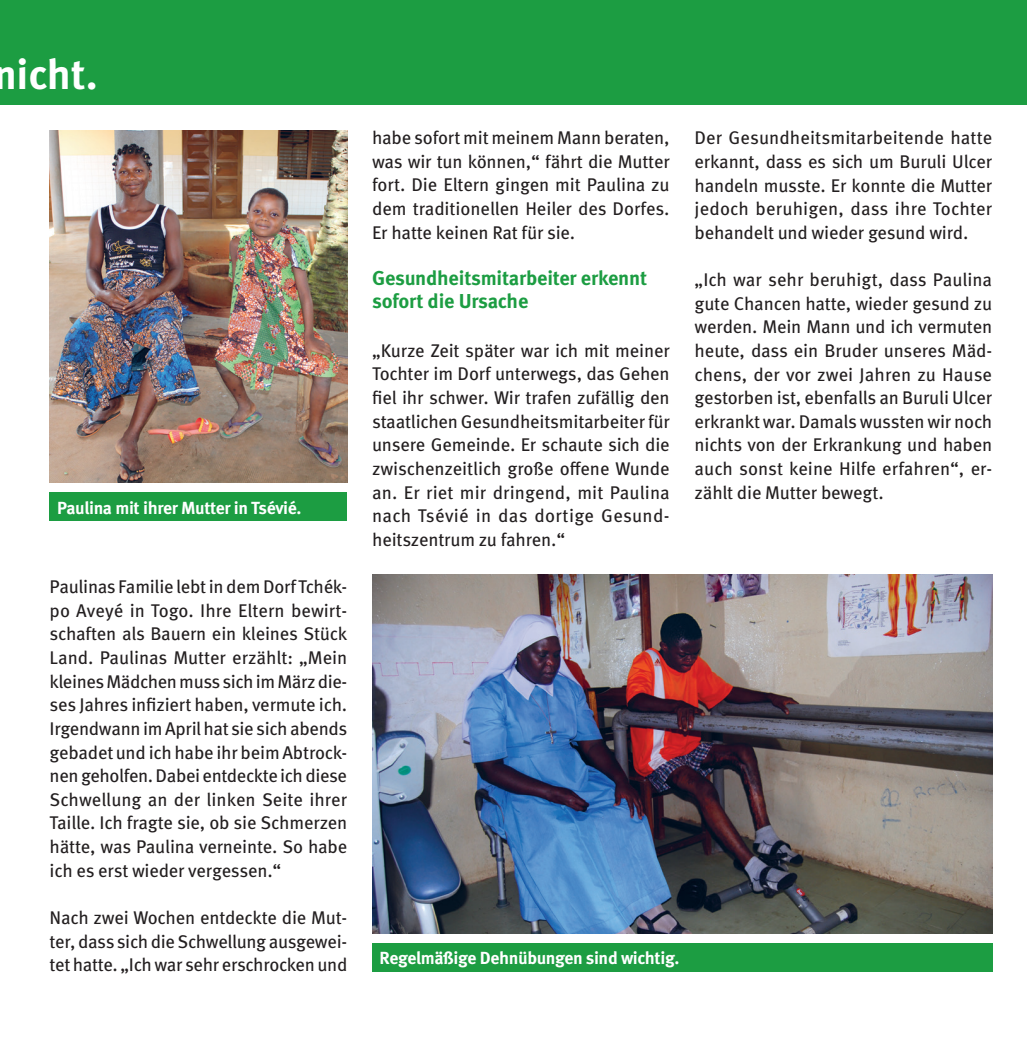
<style>
.page{position:relative;width:1027px;height:1042px;background:#fff}
.page>*{position:absolute;margin:0;border:0;box-sizing:border-box;transform-origin:0 0}
.t1{font:700 42px "Meta OT";color:#fff}
.t2{font:700 20.12px/22.8px "Meta OT";letter-spacing:-.01em;color:#1c9d42}
.t3{font:18.38px/23.6px "Meta OT";letter-spacing:-.01em;color:#231f20;text-align:justify}
.t4{font:700 17.5px "Meta OT";letter-spacing:-.02em;color:#fff}
</style>
<div class="page">
<div style="left:0;top:0;width:1027px;height:104px;background:#1c9d42"></div>
<div style="left:372px;top:943px;width:620px;height:28px;background:#1c9d42"></div>
<div style="left:50px;top:493px;width:297px;height:28px;background:#1c9d42"></div>
<img style="left:372px;top:574px;width:620px;height:359px">
<img style="left:50px;top:130px;width:297px;height:353px">
<h1 class="t1" style="left:-7px;top:48px;width:106px">nicht.</h1>
<p class="t4" style="left:57px;top:496px;width:246px">Paulina mit ihrer Mutter in Tsévié.</p>
<p class="t3" style="left:50px;top:575px;width:299px">Paulinas Familie lebt in dem Dorf Tchék&shy;po Aveyé in Togo. Ihre Eltern bewirt&shy;schaften als Bauern ein kleines Stück Land. Paulinas Mutter erzählt: „Mein kleines Mädchen muss sich im März die&shy;ses Jahres infiziert haben, vermute ich.<br>Irgendwann im April hat sie sich abends gebadet und ich habe ihr beim Abtrock&shy;nen geholfen. Dabei entdeckte ich diese Schwellung an der linken Seite ihrer Taille. Ich fragte sie, ob sie Schmerzen hätte, was Paulina verneinte. So habe ich es erst wieder vergessen.“</p>
<p class="t3" style="left:50px;top:906px;width:299px">Nach zwei Wochen entdeckte die Mut&shy;ter, dass sich die Schwellung ausgewei&shy;tet hatte. „Ich war sehr erschrocken und</p>
<p class="t3" style="left:372px;top:127px;width:299px">habe sofort mit meinem Mann beraten, was wir tun können,“ fährt die Mutter fort. Die Eltern gingen mit Paulina zu dem traditionellen Heiler des Dorfes.<br>Er hatte keinen Rat für sie.</p>
<p class="t2" style="left:372px;top:267px;width:277px">Gesundheitsmitarbeiter erkennt sofort die Ursache</p>
<p class="t3" style="left:372px;top:339px;width:299px">„Kurze Zeit später war ich mit meiner Tochter im Dorf unterwegs, das Gehen fiel ihr schwer. Wir trafen zufällig den staatlichen Gesundheitsmitarbeiter für unsere Gemeinde. Er schaute sich die zwischenzeitlich große offene Wunde an. Er riet mir dringend, mit Paulina nach Tsévié in das dortige Gesund&shy;heitszentrum zu fahren.“</p>
<p class="t3" style="left:694px;top:127px;width:299px">Der Gesundheitsmitarbeitende hatte erkannt, dass es sich um Buruli Ulcer handeln musste. Er konnte die Mutter jedoch beruhigen, dass ihre Tochter behandelt und wieder gesund wird.</p>
<p class="t3" style="left:694px;top:268px;width:299px">„Ich war sehr beruhigt, dass Paulina gute Chancen hatte, wieder gesund zu werden. Mein Mann und ich vermuten heute, dass ein Bruder unseres Mäd&shy;chens, der vor zwei Jahren zu Hause gestorben ist, ebenfalls an Buruli Ulcer erkrankt war. Damals wussten wir noch nichts von der Erkrankung und haben auch sonst keine Hilfe erfahren“, er&shy;zählt die Mutter bewegt.</p>
<p class="t4" style="left:379px;top:946px;width:301px">Regelmäßige Dehnübungen sind wichtig.</p>
</div>
